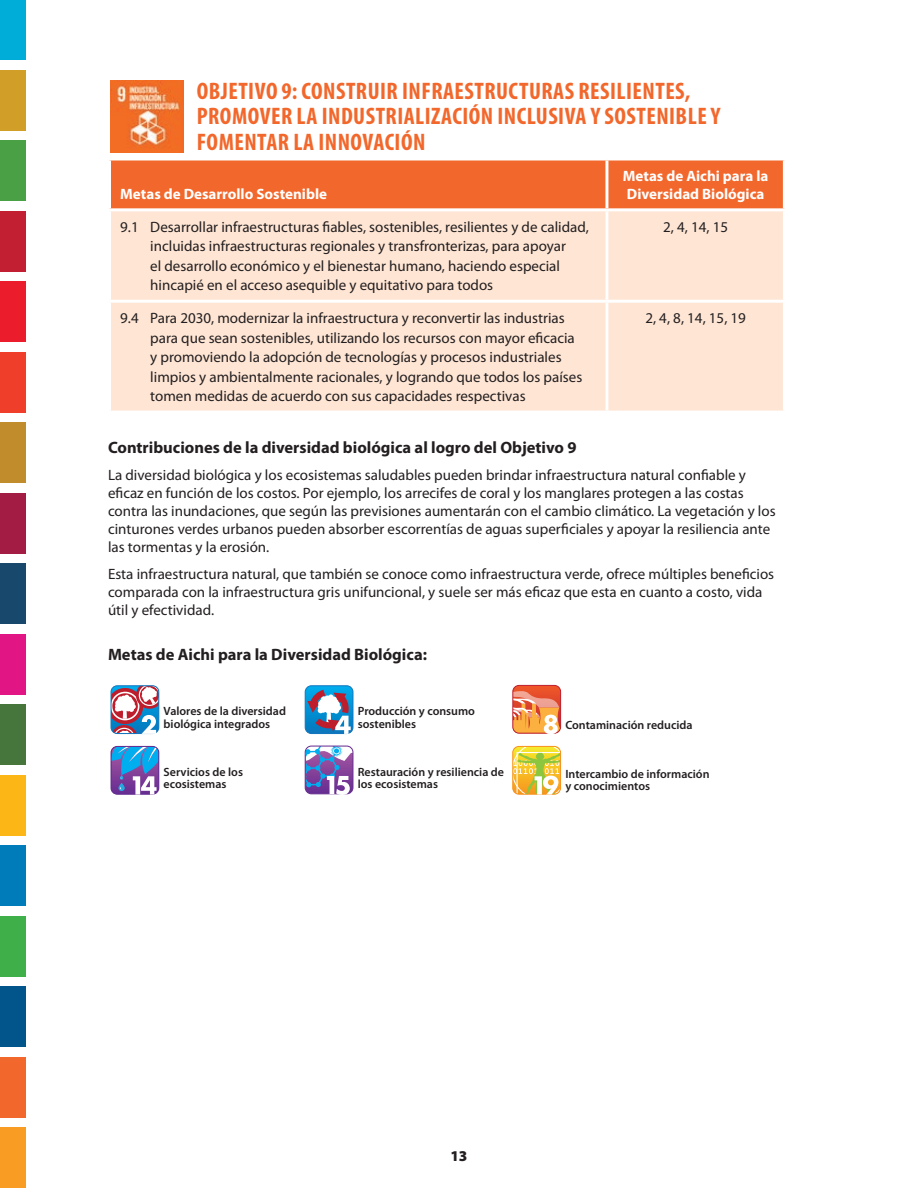
<style>
.page{position:relative;width:918px;height:1188px;background:#fff}
.page>*{position:absolute;margin:0;border:0;box-sizing:border-box;transform-origin:0 0}
.t1{font:700 condensed 24px/25.5px "Myriad Pro";letter-spacing:.02em;color:#f2682c}
.t2{font:700 16.5px "Myriad Pro";color:#231f20}
.t3{font:15px/19.5px "Myriad Pro";color:#231f20}
.t4{font:700 15px/18px "Myriad Pro";color:#fff}
.t5{font:900 15px "Myriad Pro";color:#231f20}
.t6{font:600 12px/12.6px "Myriad Pro";color:#231f20}
</style>
<div class="page">
<div style="left:0;top:70px;width:26px;height:61px;background:#d19f28"></div>
<div style="left:0;top:0;width:26px;height:60px;background:#00add9"></div>
<div style="left:0;top:282px;width:26px;height:60px;background:#eb1c2c"></div>
<div style="left:0;top:211px;width:26px;height:61px;background:#c21f32"></div>
<div style="left:0;top:352px;width:26px;height:61px;background:#ef3e2a"></div>
<div style="left:0;top:141px;width:26px;height:60px;background:#4aa045"></div>
<div style="left:0;top:775px;width:26px;height:61px;background:#fcb615"></div>
<div style="left:0;top:493px;width:26px;height:61px;background:#a21c43"></div>
<div style="left:0;top:1057px;width:26px;height:61px;background:#f2682c"></div>
<div style="left:0;top:1128px;width:26px;height:60px;background:#f89c24"></div>
<div style="left:0;top:634px;width:26px;height:61px;background:#e11584"></div>
<div style="left:0;top:423px;width:26px;height:60px;background:#c08c2c"></div>
<div style="left:0;top:705px;width:26px;height:60px;background:#46763b"></div>
<div style="left:0;top:846px;width:26px;height:60px;background:#007cbb"></div>
<div style="left:0;top:916px;width:26px;height:61px;background:#3eaf49"></div>
<div style="left:0;top:987px;width:26px;height:60px;background:#01558a"></div>
<div style="left:0;top:564px;width:26px;height:60px;background:#18486b"></div>
<div style="left:110px;top:160px;width:674px;height:48px;background:#f2682c"></div>
<div style="left:111px;top:211px;width:672px;height:200px;background:#fee5d4"></div>
<hr style="left:108px;top:161px;width:3px;height:47px;background:#fff">
<hr style="left:605px;top:161px;width:3px;height:47px;background:#fff">
<hr style="left:783px;top:161px;width:3px;height:47px;background:#fff">
<hr style="left:605px;top:211px;width:3px;height:89px;background:#fff">
<hr style="left:108px;top:300px;width:499px;height:3px;background:#fff">
<hr style="left:607px;top:300px;width:179px;height:3px;background:#fff">
<hr style="left:605px;top:303px;width:3px;height:108px;background:#fff">
<img style="left:111px;top:80px;width:72px;height:73px">
<svg style="left:111px;top:686px;width:48px;height:48px"></svg>
<svg style="left:305px;top:685px;width:48px;height:49px"></svg>
<svg style="left:305px;top:746px;width:48px;height:49px"></svg>
<svg style="left:513px;top:746px;width:48px;height:49px;background:#e4ce5d"></svg>
<svg style="left:513px;top:685px;width:48px;height:49px;background:#ee905f"></svg>
<svg style="left:111px;top:746px;width:48px;height:49px;background:#6282c6"></svg>
<h1 class="t1" style="left:197px;top:79px;width:525px">OBJETIVO 9: CONSTRUIR INFRAESTRUCTURAS RESILIENTES,<br>PROMOVER LA INDUSTRIALIZACIÓN INCLUSIVA Y SOSTENIBLE Y<br>FOMENTAR LA INNOVACIÓN</h1>
<p class="t4" style="left:120px;top:185px;width:208px">Metas de Desarrollo Sostenible</p>
<p class="t4" style="left:623px;top:167px;width:147px">Metas de Aichi para la<br>Diversidad Biológica</p>
<p class="t3" style="left:150px;top:217px;width:440px;text-indent:-30px">9.1 Desarrollar infraestructuras fiables, sostenibles, resilientes y de calidad, incluidas infraestructuras regionales y transfronterizas, para apoyar<br>el desarrollo económico y el bienestar humano, haciendo especial hincapié en el acceso asequible y equitativo para todos</p>
<p class="t3" style="left:663px;top:217px;width:67px">2, 4, 14, 15</p>
<p class="t3" style="left:150px;top:309px;width:434px;text-indent:-30px">9.4 Para 2030, modernizar la infraestructura y reconvertir las industrias para que sean sostenibles, utilizando los recursos con mayor eficacia y promoviendo la adopción de tecnologías y procesos industriales limpios y ambientalmente racionales, y logrando que todos los países tomen medidas de acuerdo con sus capacidades respectivas</p>
<p class="t3" style="left:645px;top:309px;width:102px">2, 4, 8, 14, 15, 19</p>
<p class="t2" style="left:108px;top:438px;width:470px">Contribuciones de la diversidad biológica al logro del Objetivo 9</p>
<p class="t3" style="left:108px;top:466px;width:669px;line-height:18px">La diversidad biológica y los ecosistemas saludables pueden brindar infraestructura natural confiable y eficaz en función de los costos. Por ejemplo, los arrecifes de coral y los manglares protegen a las costas contra las inundaciones, que según las previsiones aumentarán con el cambio climático. La vegetación y los cinturones verdes urbanos pueden absorber escorrentías de aguas superficiales y apoyar la resiliencia ante las tormentas y la erosión.</p>
<p class="t3" style="left:108px;top:565px;width:668px;line-height:18px">Esta infraestructura natural, que también se conoce como infraestructura verde, ofrece múltiples beneficios comparada con la infraestructura gris unifuncional, y suele ser más eficaz que esta en cuanto a costo, vida útil y efectividad.</p>
<p class="t2" style="left:108px;top:645px;width:321px">Metas de Aichi para la Diversidad Biológica:</p>
<p class="t6" style="left:164px;top:705px;width:124px">Valores de la diversidad biológica integrados</p>
<p class="t6" style="left:358px;top:705px;width:119px">Producción y consumo sostenibles</p>
<p class="t6" style="left:358px;top:766px;width:148px">Restauración y resiliencia de los ecosistemas</p>
<p class="t6" style="left:565px;top:768px;width:146px">Intercambio de información y conocimientos</p>
<p class="t6" style="left:565px;top:719px;width:129px">Contaminación reducida</p>
<p class="t6" style="left:164px;top:766px;width:81px">Servicios de los ecosistemas</p>
<p class="t5" style="left:450px;top:1147px;width:19px">13</p>
</div>
